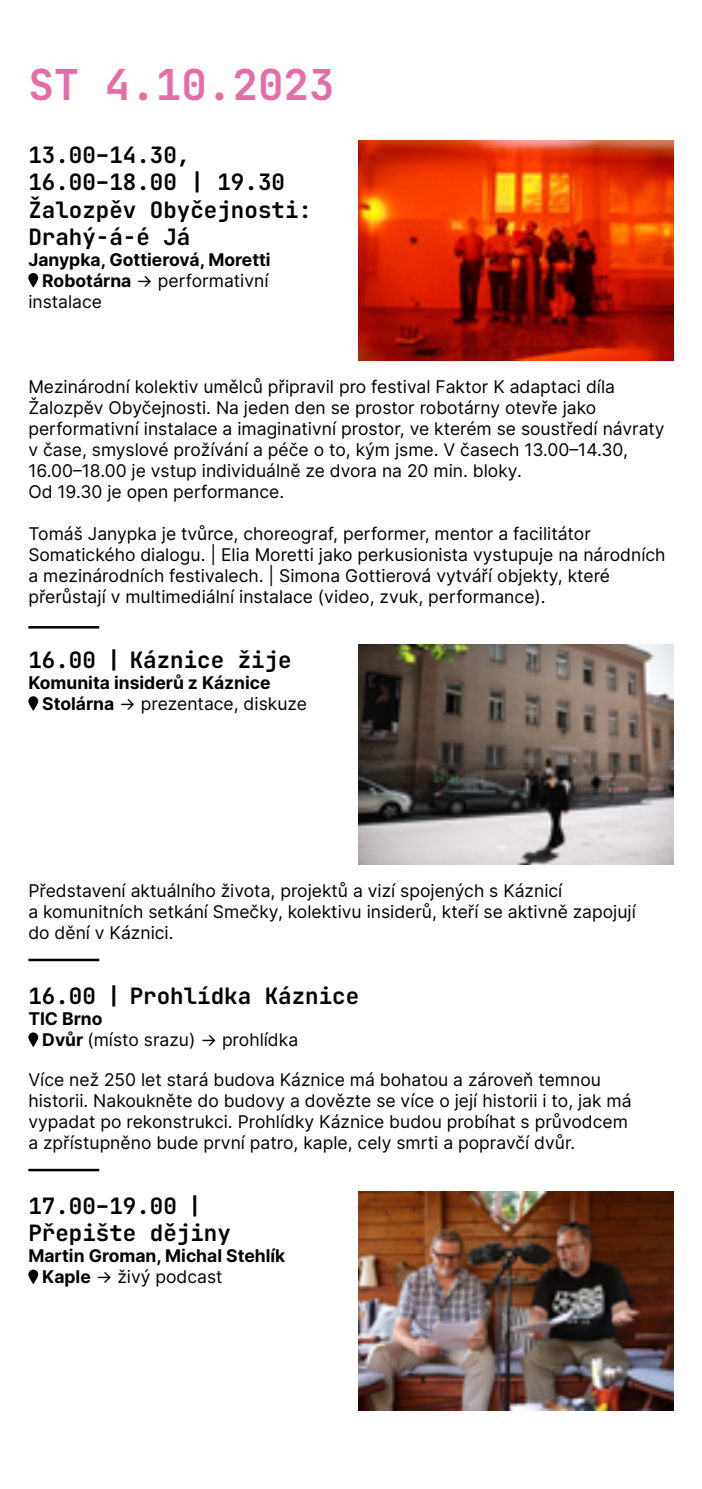
<style>
.page{position:relative;width:702px;height:1489px;background:#fff}
.page>*{position:absolute;margin:0;border:0;box-sizing:border-box;transform-origin:0 0}
.t1{font:700 42.5px "Jet Brains Mono";color:#e56da7}
.t2{font:700 22.5px/27px "Jet Brains Mono";color:#000}
.t3{font:17.5px/21px "Inter";color:#000}
.t4{font:700 17.5px/21px "Inter";color:#000}
.s1{font-weight:700}
.s2{font-weight:400}
</style>
<div class="page">
<img style="left:358px;top:140px;width:315px;height:220px">
<img style="left:358px;top:644px;width:315px;height:220px">
<img style="left:358px;top:1191px;width:315px;height:219px">
<svg style="left:28px;top:273px;width:10px;height:15px"></svg>
<svg style="left:28px;top:1032px;width:10px;height:15px"></svg>
<svg style="left:28px;top:696px;width:10px;height:15px"></svg>
<svg style="left:28px;top:1269px;width:10px;height:15px"></svg>
<hr style="left:28px;top:626px;width:71px;height:2px;background:#000">
<hr style="left:28px;top:958px;width:71px;height:3px;background:#000">
<hr style="left:28px;top:1168px;width:71px;height:3px;background:#000">
<h1 class="t1" style="left:28px;top:56px;width:307px">ST 4.10.2023</h1>
<p class="t2" style="left:28px;top:142px;width:285px">13.00–14.30,<br>16.00–18.00 | 19.30<br>Žalozpěv Obyčejnosti:<br>Drahý-á-é Já</p>
<p class="t4" style="left:28px;top:248px;width:244px">Janypka, Gottierová, Moretti</p>
<p class="t3" style="left:42px;top:269px;width:228px"><span class="s1">Robotárna</span> → performativní</p>
<p class="t3" style="left:28px;top:290px;width:75px">instalace</p>
<p class="t3" style="left:28px;top:375px;width:637px">Mezinárodní kolektiv umělců připravil pro festival Faktor K adaptaci díla Žalozpěv Obyčejnosti. Na jeden den se prostor robotárny otevře jako performativní instalace a imaginativní prostor, ve kterém se soustředí návraty v čase, smyslové prožívání a péče o to, kým jsme. V časech 13.00–14.30, 16.00–18.00 je vstup individuálně ze dvora na 20 min. bloky.<br>Od 19.30 je open performance.</p>
<p class="t3" style="left:28px;top:522px;width:638px">Tomáš Janypka je tvůrce, choreograf, performer, mentor a facilitátor Somatického dialogu. | Elia Moretti jako perkusionista vystupuje na národních a mezinárodních festivalech. | Simona Gottierová vytváří objekty, které přerůstají v multimediální instalace (video, zvuk, performance).</p>
<p class="t2" style="left:28px;top:646px;width:265px">16.00 | Káznice žije</p>
<p class="t4" style="left:42px;top:671px;width:266px;text-indent:-14px">Komunita insiderů z Káznice<br>Stolárna <span class="s2">→ prezentace, diskuze</span></p>
<p class="t3" style="left:28px;top:879px;width:609px">Představení aktuálního života, projektů a vizí spojených s Káznicí<br>a komunitních setkání Smečky, kolektivu insiderů, kteří se aktivně zapojují do dění v Káznici.</p>
<p class="t2" style="left:28px;top:982px;width:332px">16.00 | Prohlídka Káznice</p>
<p class="t3" style="left:42px;top:1007px;width:257px;text-indent:-14px"><span class="s1">TIC Brno<br>Dvůr</span> (místo srazu) → prohlídka</p>
<p class="t3" style="left:28px;top:1068px;width:604px">Více než 250 let stará budova Káznice má bohatou a zároveň temnou historii. Nakoukněte do budovy a dovězte se více o její historii i to, jak má vypadat po rekonstrukci. Prohlídky Káznice budou probíhat s průvodcem a zpřístupněno bude první patro, kaple, cely smrti a popravčí dvůr.</p>
<p class="t2" style="left:28px;top:1192px;width:204px">17.00–19.00 |<br>Přepište dějiny</p>
<p class="t4" style="left:42px;top:1244px;width:245px;text-indent:-14px">Martin Groman, Michal Stehlík<br>Kaple <span class="s2">→ živý podcast</span></p>
</div>
